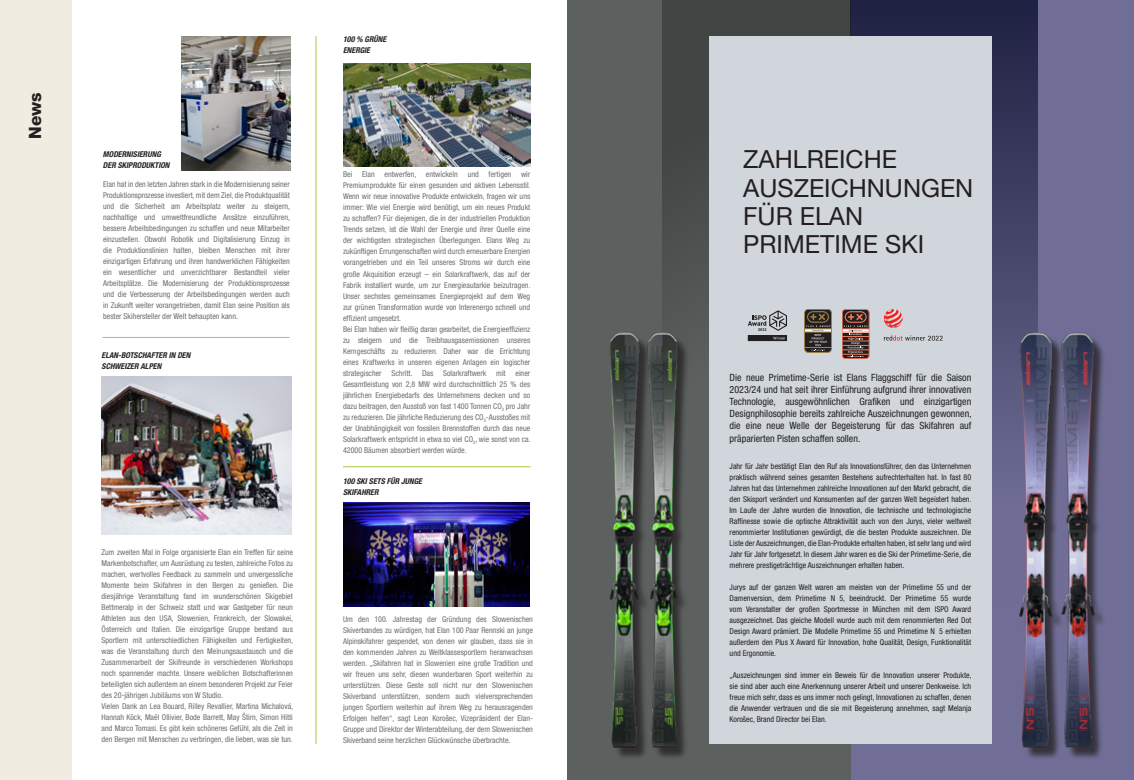
<style>
.page{position:relative;width:1134px;height:780px;background:#fff}
.page>*{position:absolute;margin:0;border:0;box-sizing:border-box;transform-origin:0 0}
.n3_testo_blackitalic{font:25px/28.3px "Helvetica Neue LT Pro";color:#231f20}
.n3_testo_blackitalic-2{font:800 17px "Helvetica Neue LT Pro";color:#231f20}
.n3_testo_blackitalic-3{font:condensed 10px/12px "Helvetica Neue LT Pro";color:#231f20;text-align:justify}
.n3_testo_blackitalic-4{font:condensed 8px/11px "Helvetica Neue LT Pro";color:#6c6d70;text-align:justify}
.n3_testo_blackitalic-5{font:condensed 8px/11px "Helvetica Neue LT Pro";color:#231f20;text-align:justify}
.n3_testo_blackitalic-6{font:italic 700 condensed 8px/11px "Helvetica Neue LT Pro";color:#231f20}
</style>
<div class="page">
<div style="left:839px;top:0;width:295px;height:780px;background:#706e96"></div>
<div style="left:567px;top:0;width:283px;height:780px;background:#5c6160"></div>
<div style="left:850px;top:0;width:187px;height:603px;background:linear-gradient(to bottom,#212344,#7977a0)"></div>
<div style="left:663px;top:0;width:187px;height:602px;background:linear-gradient(to bottom,#3d4140,#636867)"></div>
<div style="left:709px;top:36px;width:282px;height:708px;background:#d0d6db"></div>
<img style="left:343px;top:64px;width:187px;height:102px">
<img style="left:609px;top:299px;width:81px;height:458px">
<img style="left:1011px;top:293px;width:92px;height:465px">
<div style="left:0;top:0;width:72px;height:780px;background:#f1ece2"></div>
<img style="left:102px;top:376px;width:189px;height:158px">
<img style="left:343px;top:502px;width:186px;height:104px">
<img style="left:181px;top:36px;width:109px;height:134px">
<hr style="left:315px;top:36px;width:1px;height:708px;background:#a6ce39">
<hr style="left:343px;top:466px;width:187px;height:1px;background:#a6ce39">
<hr style="left:102px;top:337px;width:188px;height:1px;background:#a6ce39">
<svg style="left:748px;top:310px;width:39px;height:31px"></svg>
<svg style="left:804px;top:309px;width:28px;height:43px"></svg>
<svg style="left:884px;top:309px;width:18px;height:19px"></svg>
<svg style="left:884px;top:335px;width:59px;height:5px"></svg>
<div style="left:842px;top:309px;width:27px;height:50px;border:1px solid #f3795b;border-radius:4px"></div>
<svg style="left:842px;top:311px;width:27px;height:47px"></svg>
<p class="n3_testo_blackitalic-2" style="left:25px;top:139px;width:48px;rotate:-90deg">News</p>
<p class="n3_testo_blackitalic-6" style="left:103px;top:149px;width:68px">MODERNISIERUNG<br>DER SKIPRODUKTION</p>
<p class="n3_testo_blackitalic-6" style="left:343px;top:33px;width:45px">100 % GRÜNE<br>ENERGIE</p>
<p class="n3_testo_blackitalic-4" style="left:103px;top:178px;width:189px">Elan hat in den letzten Jahren stark in die Modernisierung seiner Produktionsprozesse investiert, mit dem Ziel, die Produktqualität und die Sicherheit am Arbeitsplatz weiter zu steigern, nachhaltige und umweltfreundliche Ansätze einzuführen, bessere Arbeitsbedingungen zu schaffen und neue Mitarbeiter einzustellen. Obwohl Robotik und Digitalisierung Einzug in die Produktionslinien halten, bleiben Menschen mit ihrer einzigartigen Erfahrung und ihren handwerklichen Fähigkeiten ein wesentlicher und unverzichtbarer Bestandteil vieler Arbeitsplätze. Die Modernisierung der Produktionsprozesse und die Verbesserung der Arbeitsbedingungen werden auch in Zukunft weiter vorangetrieben, damit Elan seine Position als bester Skihersteller der Welt behaupten kann.</p>
<p class="n3_testo_blackitalic-4" style="left:343px;top:169px;width:189px">Bei Elan entwerfen, entwickeln und fertigen wir Premiumprodukte für einen gesunden und aktiven Lebensstil.<br>Wenn wir neue innovative Produkte entwickeln, fragen wir uns immer: Wie viel Energie wird benötigt, um ein neues Produkt zu schaffen? Für diejenigen, die in der industriellen Produktion Trends setzen, ist die Wahl der Energie und ihrer Quelle eine der wichtigsten strategischen Überlegungen. Elans Weg zu zukünftigen Errungenschaften wird durch erneuerbare Energien vorangetrieben und ein Teil unseres Stroms wir durch eine große Akquisition erzeugt – ein Solarkraftwerk, das auf der Fabrik installiert wurde, um zur Energieautarkie beizutragen.<br>Unser sechstes gemeinsames Energieprojekt auf dem Weg zur grünen Transformation wurde von Interenergo schnell und effizient umgesetzt.</p>
<p class="n3_testo_blackitalic-4" style="left:343px;top:323px;width:189px">Bei Elan haben wir fleißig daran gearbeitet, die Energieeffizienz zu steigern und die Treibhausgasemissionen unseres Kerngeschäfts zu reduzieren. Daher war die Errichtung eines Kraftwerks in unseren eigenen Anlagen ein logischer strategischer Schritt. Das Solarkraftwerk mit einer Gesamtleistung von 2,8 MW wird durchschnittlich 25 % des jährlichen Energiebedarfs des Unternehmens decken und so dazu beitragen, den Ausstoß von fast 1400 Tonnen CO<sub>2</sub> pro Jahr zu reduzieren. Die jährliche Reduzierung des CO<sub>2</sub>-Ausstoßes mit der Unabhängigkeit von fossilen Brennstoffen durch das neue Solarkraftwerk entspricht in etwa so viel CO<sub>2</sub>, wie sonst von ca.<br>42000 Bäumen absorbiert werden würde.</p>
<p class="n3_testo_blackitalic-6" style="left:102px;top:350px;width:90px">ELAN-BOTSCHAFTER IN DEN<br>SCHWEIZER ALPEN</p>
<p class="n3_testo_blackitalic-4" style="left:102px;top:546px;width:193px">Zum zweiten Mal in Folge organisierte Elan ein Treffen für seine Markenbotschafter, um Ausrüstung zu testen, zahlreiche Fotos zu machen, wertvolles Feedback zu sammeln und unvergessliche Momente beim Skifahren in den Bergen zu genießen. Die diesjährige Veranstaltung fand im wunderschönen Skigebiet Bettmeralp in der Schweiz statt und war Gastgeber für neun Athleten aus den USA, Slowenien, Frankreich, der Slowakei, Österreich und Italien. Die einzigartige Gruppe bestand aus Sportlern mit unterschiedlichen Fähigkeiten und Fertigkeiten, was die Veranstaltung durch den Meinungsaustausch und die Zusammenarbeit der Skifreunde in verschiedenen Workshops noch spannender machte. Unsere weiblichen Botschafterinnen beteiligten sich außerdem an einem besonderen Projekt zur Feier des 20-jährigen Jubiläums von W Studio.</p>
<p class="n3_testo_blackitalic-4" style="left:102px;top:700px;width:193px">Vielen Dank an Lea Bouard, Rilley Revallier, Martina Michalová, Hannah Köck, Maël Ollivier, Bode Barrett, May Štirn, Simon Hitti and Marco Tomasi. Es gibt kein schöneres Gefühl, als die Zeit in den Bergen mit Menschen zu verbringen, die lieben, was sie tun.</p>
<p class="n3_testo_blackitalic-6" style="left:343px;top:475px;width:81px">100 SKI SETS FÜR JUNGE<br>SKIFAHRER</p>
<p class="n3_testo_blackitalic-4" style="left:343px;top:613px;width:191px">Um den 100. Jahrestag der Gründung des Slowenischen Skiverbandes zu würdigen, hat Elan 100 Paar Rennski an junge Alpinskifahrer gespendet, von denen wir glauben, dass sie in den kommenden Jahren zu Weltklassesportlern heranwachsen werden. „Skifahren hat in Slowenien eine große Tradition und wir freuen uns sehr, diesen wunderbaren Sport weiterhin zu unterstützen. Diese Geste soll nicht nur den Slowenischen Skiverband unterstützen, sondern auch vielversprechenden jungen Sportlern weiterhin auf ihrem Weg zu herausragenden Erfolgen helfen“, sagt Leon Korošec, Vizepräsident der Elan-Gruppe und Direktor der Winterabteilung, der dem Slowenischen Skiverband seine herzlichen Glückwünsche überbrachte.</p>
<p class="n3_testo_blackitalic" style="left:743px;top:145px;width:232px">ZAHLREICHE<br>AUSZEICHNUNGEN<br>FÜR ELAN<br>PRIMETIME SKI</p>
<p class="n3_testo_blackitalic-3" style="left:730px;top:372px;width:244px">Die neue Primetime-Serie ist Elans Flaggschiff für die Saison 2023/24 und hat seit ihrer Einführung aufgrund ihrer innovativen Technologie, ausgewöhnlichen Grafiken und einzigartigen Designphilosophie bereits zahlreiche Auszeichnungen gewonnen, die eine neue Welle der Begeisterung für das Skifahren auf präparierten Pisten schaffen sollen.</p>
<p class="n3_testo_blackitalic-5" style="left:730px;top:461px;width:243px">Jahr für Jahr bestätigt Elan den Ruf als Innovationsführer, den das Unternehmen praktisch während seines gesamten Bestehens aufrechterhalten hat. In fast 80<br>Jahren hat das Unternehmen zahlreiche Innovationen auf den Markt gebracht, die den Skisport verändert und Konsumenten auf der ganzen Welt begeistert haben.<br>Im Laufe der Jahre wurden die Innovation, die technische und technologische Raffinesse sowie die optische Attraktivität auch von den Jurys, vieler weltweit renommierter Institutionen gewürdigt, die die besten Produkte auszeichnen. Die Liste der Auszeichnungen, die Elan-Produkte erhalten haben, ist sehr lang und wird Jahr für Jahr fortgesetzt. In diesem Jahr waren es die Ski der Primetime-Serie, die mehrere prestigeträchtige Auszeichnungen erhalten haben.</p>
<p class="n3_testo_blackitalic-5" style="left:730px;top:582px;width:243px">Jurys auf der ganzen Welt waren am meisten von der Primetime 55 und der Damenversion, dem Primetime N⁰5, beeindruckt. Der Primetime 55 wurde vom Veranstalter der großen Sportmesse in München mit dem ISPO Award ausgezeichnet. Das gleiche Modell wurde auch mit dem renommierten Red Dot Design Award prämiert. Die Modelle Primetime 55 und Primetime N⁰5 erhielten außerdem den Plus X Award für Innovation, hohe Qualität, Design, Funktionalität und Ergonomie.</p>
<p class="n3_testo_blackitalic-5" style="left:730px;top:670px;width:243px">„Auszeichnungen sind immer ein Beweis für die Innovation unserer Produkte, sie sind aber auch eine Anerkennung unserer Arbeit und unserer Denkweise. Ich freue mich sehr, dass es uns immer noch gelingt, Innovationen zu schaffen, denen die Anwender vertrauen und die sie mit Begeisterung annehmen, sagt Melanja Korošec, Brand Director bei Elan.</p>
</div>
